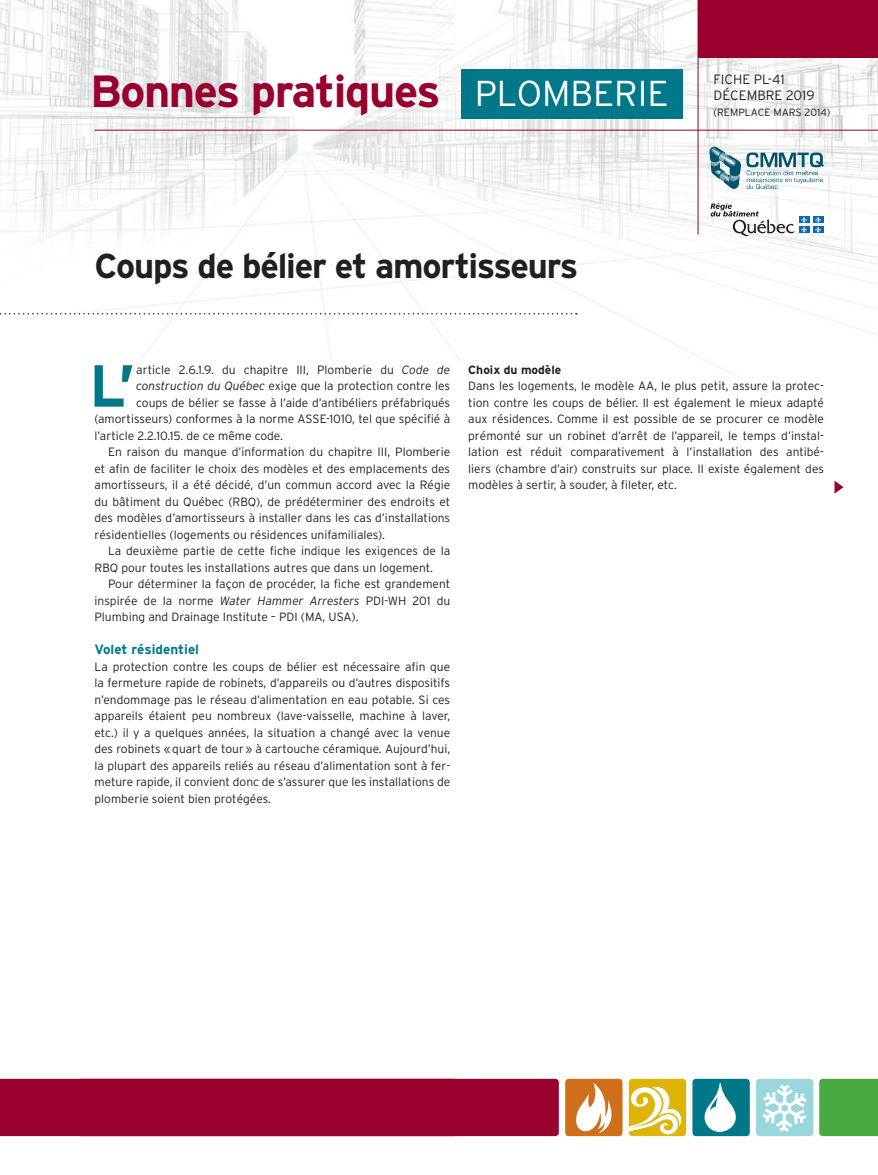
<style>
.page{position:relative;width:878px;height:1175px;background:#fff}
.page>*{position:absolute;margin:0;border:0;box-sizing:border-box;transform-origin:0 0}
.t1{font:700 59.1px "Interstate";color:#00788a}
.t2{font:700 45px "Interstate";letter-spacing:-.03em;color:#98002d}
.t3{font:300 36px "Interstate";color:#fff}
.t4{font:700 34.5px "Interstate";letter-spacing:-.035em;color:#231f20}
.t5{font:300 13.5px/16px "Interstate";color:#231f20}
.t6{font:700 13.5px "Interstate";color:#00788a}
.t7{font:300 12px/16.5px "Interstate";color:#231f20;text-align:justify}
.t8{font:700 12px "Interstate";color:#231f20}
.t9{font:300 10.5px "Interstate";color:#231f20}
.s1{font-style:italic}
</style>
<div class="page">
<img style="left:0;top:0;width:878px;height:346px">
<div style="left:698px;top:0;width:180px;height:57px;background:#98002e"></div>
<hr style="left:94px;top:130px;width:784px;height:1px;background:#98002e">
<div style="left:565px;top:1078px;width:57px;height:58px;background:#d06f1a;border-radius:4px"></div>
<svg style="left:576px;top:1082px;width:36px;height:51px"></svg>
<div style="left:692px;top:1078px;width:57px;height:58px;background:#00788a;border-radius:4px"></div>
<svg style="left:704px;top:1083px;width:32px;height:49px"></svg>
<div style="left:756px;top:1078px;width:57px;height:58px;background:#9ad7db;border-radius:4px"></div>
<svg style="left:762px;top:1084px;width:44px;height:47px"></svg>
<div style="left:628px;top:1078px;width:58px;height:58px;background:#deb408;border-radius:4px"></div>
<svg style="left:628px;top:1084px;width:54px;height:50px"></svg>
<div style="left:819px;top:1078px;width:59px;height:58px;background:#49aa42"></div>
<div style="left:0;top:1078px;width:559px;height:58px;background:#98002e"></div>
<svg style="left:0;top:313px;width:577px;height:1px"></svg>
<div style="left:461px;top:69px;width:221px;height:50px;background:#00788a"></div>
<svg style="left:709px;top:147px;width:115px;height:42px"></svg>
<svg style="left:710px;top:203px;width:84px;height:33px"></svg>
<div style="left:798px;top:216px;width:11px;height:7px;background:#006cb7"></div>
<div style="left:812px;top:216px;width:11px;height:7px;background:#006cb7"></div>
<div style="left:798px;top:226px;width:11px;height:7px;background:#006cb7"></div>
<svg style="left:801px;top:217px;width:6px;height:16px"></svg>
<div style="left:812px;top:226px;width:11px;height:7px;background:#006cb7"></div>
<svg style="left:815px;top:217px;width:6px;height:16px"></svg>
<hr style="left:697px;top:0;width:1px;height:234px;background:#98002e">
<svg style="left:834px;top:480px;width:9px;height:13px"></svg>
<h2 class="t2" style="left:90px;top:66px;width:352px">Bonnes pratiques</h2>
<h3 class="t3" style="left:474px;top:73px;width:195px">PLOMBERIE</h3>
<p class="t5" style="left:713px;top:71px;width:103px">FICHE PL-41<br>DÉCEMBRE 2019</p>
<p class="t9" style="left:713px;top:106px;width:119px">(REMPLACE MARS 2014)</p>
<h3 class="t4" style="left:94px;top:246px;width:485px">Coups de bélier et amortisseurs</h3>
<h1 class="t1" style="left:89px;top:353px;width:47px">L’</h1>
<p class="t7" style="left:136px;top:361px;width:315px">article 2.6.1.9. du chapitre III, Plomberie du <span class="s1">Code de</span></p>
<p class="t7" style="left:136px;top:377px;width:315px"><span class="s1">construction du Québec</span> exige que la protection contre les</p>
<p class="t7" style="left:136px;top:394px;width:315px">coups de bélier se fasse à l’aide d’antibéliers préfabriqués</p>
<p class="t7" style="left:94px;top:410px;width:357px">(amortisseurs) conformes à la norme ASSE-1010, tel que spécifié à</p>
<p class="t7" style="left:94px;top:427px;width:190px">l’article 2.2.10.15. de ce même code.</p>
<p class="t7" style="left:108px;top:443px;width:344px">En raison du manque d’information du chapitre III, Plomberie</p>
<p class="t7" style="left:94px;top:460px;width:357px">et afin de faciliter le choix des modèles et des emplacements des</p>
<p class="t7" style="left:94px;top:476px;width:357px">amortisseurs, il a été décidé, d’un commun accord avec la Régie</p>
<p class="t7" style="left:94px;top:493px;width:357px">du bâtiment du Québec (RBQ), de prédéterminer des endroits et</p>
<p class="t7" style="left:94px;top:509px;width:357px">des modèles d’amortisseurs à installer dans les cas d’installations</p>
<p class="t7" style="left:94px;top:526px;width:292px">résidentielles (logements ou résidences unifamiliales).</p>
<p class="t7" style="left:108px;top:542px;width:344px">La deuxième partie de cette fiche indique les exigences de la</p>
<p class="t7" style="left:94px;top:559px;width:340px">RBQ pour toutes les installations autres que dans un logement.</p>
<p class="t7" style="left:108px;top:575px;width:344px">Pour déterminer la façon de procéder, la fiche est grandement</p>
<p class="t7" style="left:94px;top:592px;width:357px">inspirée de la norme <span class="s1">Water Hammer Arresters</span> PDI-WH 201 du</p>
<p class="t7" style="left:94px;top:608px;width:265px">Plumbing and Drainage Institute – PDI (MA, USA).</p>
<p class="t6" style="left:94px;top:642px;width:106px">Volet résidentiel</p>
<p class="t7" style="left:94px;top:658px;width:357px">La protection contre les coups de bélier est nécessaire afin que la fermeture rapide de robinets, d’appareils ou d’autres dispositifs n’endommage pas le réseau d’alimentation en eau potable. Si ces appareils étaient peu nombreux (lave-vaisselle, machine à laver, etc.) il y a quelques années, la situation a changé avec la venue des robinets «quart de tour» à cartouche céramique. Aujourd’hui, la plupart des appareils reliés au réseau d’alimentation sont à fer&shy;meture rapide, il convient donc de s’assurer que les installations de plomberie soient bien protégées.</p>
<p class="t8" style="left:468px;top:363px;width:94px">Choix du modèle</p>
<p class="t7" style="left:468px;top:377px;width:357px">Dans les logements, le modèle AA, le plus petit, assure la protec&shy;tion contre les coups de bélier. Il est également le mieux adapté aux résidences. Comme il est possible de se procurer ce modèle prémonté sur un robinet d’arrêt de l’appareil, le temps d’instal&shy;lation est réduit comparativement à l’installation des antibé&shy;liers (chambre d’air) construits sur place. Il existe également des modèles à sertir, à souder, à fileter, etc.</p>
</div>
